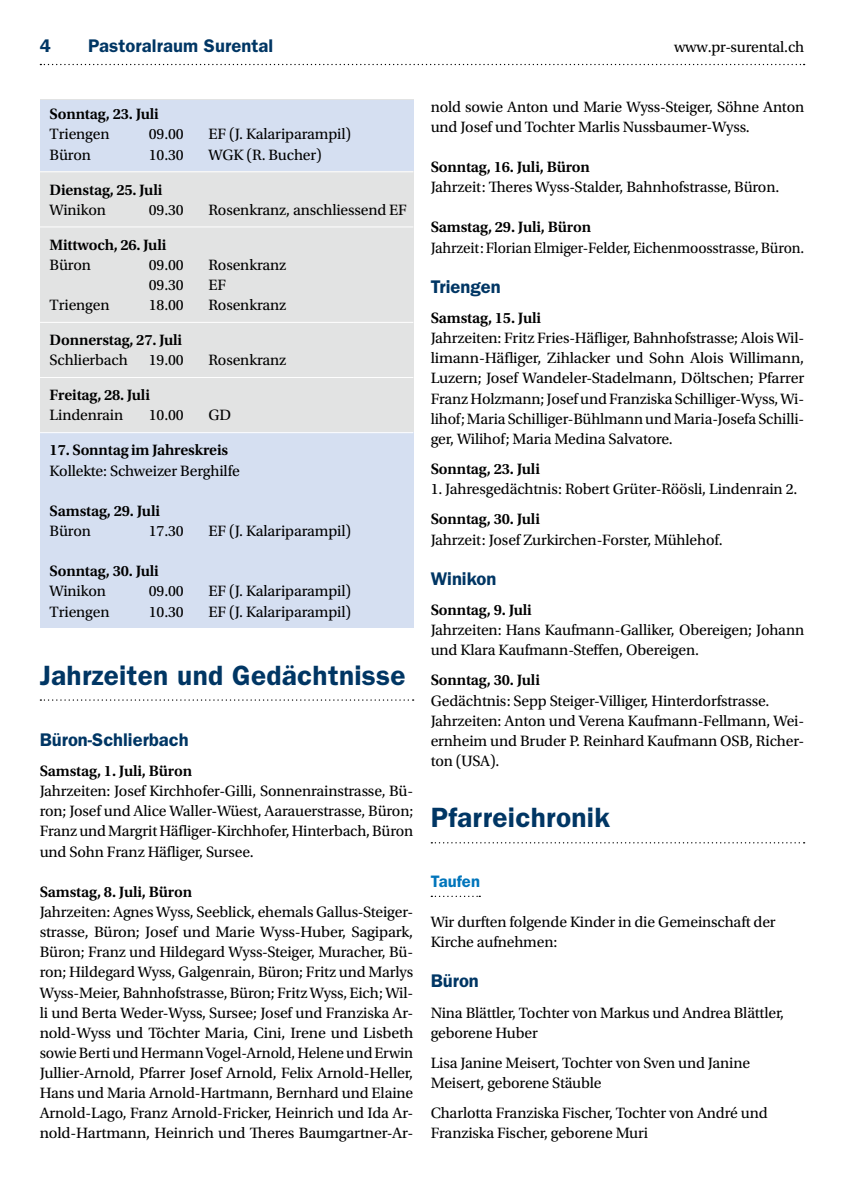
<style>
.page{position:relative;width:844px;height:1191px;background:#fff}
.page>*{position:absolute;margin:0;border:0;box-sizing:border-box;transform-origin:0 0}
.t1{font:600 28px "ITC Franklin Gothic Std";letter-spacing:.01em;color:#003664}
.t2{font:600 18.38px "ITC Franklin Gothic Std";color:#003664}
.t3{font:600 16.62px "ITC Franklin Gothic Std";letter-spacing:.005em;color:#0075bb}
.t4{font:15.75px/20.1px "Utopia Std";letter-spacing:-.01em;color:#000}
.t5{font:600 15.75px "Utopia Std";letter-spacing:-.01em;color:#000}
.t6{font:15.75px "Utopia Std";letter-spacing:-.01em;color:#000;scale:.96 1}
</style>
<div class="page">
<svg style="left:40px;top:64px;width:764px;height:1px"></svg>
<div style="left:40px;top:99px;width:373px;height:526px;background:#e2e3e3"></div>
<div style="left:40px;top:100px;width:373px;height:31px;background:#d5dff1"></div>
<div style="left:40px;top:120px;width:373px;height:31px;background:#d5dff1"></div>
<div style="left:40px;top:141px;width:373px;height:30px;background:#d5dff1"></div>
<hr style="left:40px;top:171px;width:373px;height:1px;background:#fff">
<hr style="left:40px;top:226px;width:373px;height:1px;background:#fff">
<hr style="left:40px;top:322px;width:373px;height:1px;background:#fff">
<hr style="left:40px;top:377px;width:373px;height:1px;background:#fff">
<div style="left:40px;top:432px;width:373px;height:35px;background:#d5dff1"></div>
<hr style="left:40px;top:432px;width:373px;height:1px;background:#fff">
<div style="left:40px;top:456px;width:373px;height:31px;background:#d5dff1"></div>
<div style="left:40px;top:477px;width:373px;height:30px;background:#d5dff1"></div>
<div style="left:40px;top:497px;width:373px;height:30px;background:#d5dff1"></div>
<div style="left:40px;top:517px;width:373px;height:30px;background:#d5dff1"></div>
<div style="left:40px;top:537px;width:373px;height:31px;background:#d5dff1"></div>
<div style="left:40px;top:557px;width:373px;height:31px;background:#d5dff1"></div>
<div style="left:40px;top:577px;width:373px;height:31px;background:#d5dff1"></div>
<div style="left:40px;top:597px;width:373px;height:31px;background:#d5dff1"></div>
<svg style="left:40px;top:699px;width:373px;height:1px"></svg>
<svg style="left:431px;top:842px;width:373px;height:1px"></svg>
<svg style="left:431px;top:895px;width:49px;height:2px"></svg>
<p class="t2" style="left:40px;top:35px;width:13px">4</p>
<p class="t2" style="left:88px;top:35px;width:187px">Pastoralraum Surental</p>
<p class="t4" style="left:674px;top:37px;width:132px">www.pr-surental.ch</p>
<p class="t5" style="left:50px;top:105px;width:111px">Sonntag, 23. Juli</p>
<p class="t4" style="left:50px;top:124px;width:61px">Triengen</p>
<p class="t4" style="left:149px;top:124px;width:36px">09.00</p>
<p class="t4" style="left:208px;top:124px;width:144px">EF (J. Kalariparampil)</p>
<p class="t4" style="left:50px;top:145px;width:43px">Büron</p>
<p class="t4" style="left:149px;top:145px;width:36px">10.30</p>
<p class="t4" style="left:208px;top:145px;width:115px">WGK (R. Bucher)</p>
<p class="t5" style="left:50px;top:181px;width:114px">Dienstag, 25. Juli</p>
<p class="t4" style="left:50px;top:200px;width:58px">Winikon</p>
<p class="t4" style="left:149px;top:200px;width:36px">09.30</p>
<p class="t4" style="left:208px;top:200px;width:200px">Rosenkranz, anschliessend EF</p>
<p class="t5" style="left:50px;top:236px;width:118px">Mittwoch, 26. Juli</p>
<p class="t4" style="left:50px;top:255px;width:43px">Büron</p>
<p class="t4" style="left:149px;top:255px;width:36px">09.00</p>
<p class="t4" style="left:208px;top:255px;width:79px">Rosenkranz</p>
<p class="t4" style="left:149px;top:275px;width:36px">09.30</p>
<p class="t4" style="left:208px;top:275px;width:19px">EF</p>
<p class="t4" style="left:50px;top:295px;width:61px">Triengen</p>
<p class="t4" style="left:149px;top:295px;width:36px">18.00</p>
<p class="t4" style="left:208px;top:295px;width:79px">Rosenkranz</p>
<p class="t5" style="left:50px;top:331px;width:134px">Donnerstag, 27. Juli</p>
<p class="t4" style="left:50px;top:350px;width:80px">Schlierbach</p>
<p class="t4" style="left:149px;top:350px;width:36px">19.00</p>
<p class="t4" style="left:208px;top:350px;width:79px">Rosenkranz</p>
<p class="t5" style="left:50px;top:386px;width:102px">Freitag, 28. Juli</p>
<p class="t4" style="left:50px;top:405px;width:75px">Lindenrain</p>
<p class="t4" style="left:149px;top:405px;width:36px">10.00</p>
<p class="t4" style="left:208px;top:405px;width:24px">GD</p>
<p class="t5" style="left:50px;top:441px;width:180px">17. Sonntag im Jahreskreis</p>
<p class="t4" style="left:50px;top:461px;width:192px">Kollekte: Schweizer Berghilfe</p>
<p class="t5" style="left:50px;top:502px;width:112px">Samstag, 29. Juli</p>
<p class="t4" style="left:50px;top:521px;width:43px">Büron</p>
<p class="t4" style="left:149px;top:521px;width:36px">17.30</p>
<p class="t4" style="left:208px;top:521px;width:144px">EF (J. Kalariparampil)</p>
<p class="t5" style="left:50px;top:562px;width:111px">Sonntag, 30. Juli</p>
<p class="t4" style="left:50px;top:581px;width:58px">Winikon</p>
<p class="t4" style="left:149px;top:581px;width:36px">09.00</p>
<p class="t4" style="left:208px;top:581px;width:144px">EF (J. Kalariparampil)</p>
<p class="t4" style="left:50px;top:601px;width:61px">Triengen</p>
<p class="t4" style="left:149px;top:601px;width:36px">10.30</p>
<p class="t4" style="left:208px;top:601px;width:144px">EF (J. Kalariparampil)</p>
<h1 class="t1" style="left:40px;top:658px;width:367px">Jahrzeiten und Gedächtnisse</h1>
<p class="t2" style="left:40px;top:728px;width:150px">Büron-Schlierbach</p>
<p class="t5" style="left:40px;top:762px;width:154px">Samstag, 1. Juli, Büron</p>
<p class="t4" style="left:40px;top:781px;width:375px;text-align:justify">Jahrzeiten: Josef Kirchhofer-Gilli, Sonnenrainstrasse, Bü&shy;ron; Josef und Alice Waller-Wüest, Aarauerstrasse, Büron; Franz und Margrit Häfliger-Kirchhofer, Hinterbach, Büron und Sohn Franz Häfliger, Sursee.</p>
<p class="t5" style="left:40px;top:883px;width:154px">Samstag, 8. Juli, Büron</p>
<p class="t4" style="left:40px;top:902px;width:375px;text-align:justify">Jahrzeiten: Agnes Wyss, Seeblick, ehemals Gallus-Steiger&shy;strasse, Büron; Josef und Marie Wyss-Huber, Sagipark, Büron; Franz und Hildegard Wyss-Steiger, Muracher, Bü&shy;ron; Hildegard Wyss, Galgenrain, Büron; Fritz und Marlys Wyss-Meier, Bahnhofstrasse, Büron; Fritz Wyss, Eich; Wil&shy;li und Berta Weder-Wyss, Sursee; Josef und Franziska Ar&shy;nold-Wyss und Töchter Maria, Cini, Irene und Lisbeth sowie Berti und Hermann Vogel-Arnold, Helene und Erwin Jullier-Arnold, Pfarrer Josef Arnold, Felix Arnold-Heller, Hans und Maria Arnold-Hartmann, Bernhard und Elaine Arnold-Lago, Franz Arnold-Fricker, Heinrich und Ida Ar&shy;nold-Hartmann, Heinrich und Theres Baumgartner-Ar-</p>
<p class="t4" style="left:430px;top:97px;width:375px">nold sowie Anton und Marie Wyss-Steiger, Söhne Anton und Josef und Tochter Marlis Nussbaumer-Wyss.</p>
<p class="t5" style="left:430px;top:158px;width:161px">Sonntag, 16. Juli, Büron</p>
<p class="t4" style="left:430px;top:177px;width:350px">Jahrzeit: Theres Wyss-Stalder, Bahnhofstrasse, Büron.</p>
<p class="t5" style="left:430px;top:218px;width:162px">Samstag, 29. Juli, Büron</p>
<p class="t6" style="left:430px;top:239px;width:390px">Jahrzeit: Florian Elmiger-Felder, Eichenmoosstrasse, Büron.</p>
<p class="t2" style="left:430px;top:276px;width:71px">Triengen</p>
<p class="t5" style="left:430px;top:309px;width:112px">Samstag, 15. Juli</p>
<p class="t4" style="left:430px;top:328px;width:375px;text-align:justify">Jahrzeiten: Fritz Fries-Häfliger, Bahnhofstrasse; Alois Wil&shy;limann-Häfliger, Zihlacker und Sohn Alois Willimann, Luzern; Josef Wandeler-Stadelmann, Döltschen; Pfarrer Franz Holzmann; Josef und Franziska Schilliger-Wyss, Wi&shy;lihof; Maria Schilliger-Bühlmann und Maria-Josefa Schilli&shy;ger, Wilihof; Maria Medina Salvatore.</p>
<p class="t5" style="left:430px;top:460px;width:111px">Sonntag, 23. Juli</p>
<p class="t4" style="left:430px;top:479px;width:368px">1. Jahresgedächtnis: Robert Grüter-Röösli, Lindenrain 2.</p>
<p class="t5" style="left:430px;top:510px;width:111px">Sonntag, 30. Juli</p>
<p class="t4" style="left:430px;top:529px;width:293px">Jahrzeit: Josef Zurkirchen-Forster, Mühlehof.</p>
<p class="t2" style="left:430px;top:567px;width:67px">Winikon</p>
<p class="t5" style="left:430px;top:601px;width:103px">Sonntag, 9. Juli</p>
<p class="t4" style="left:430px;top:620px;width:375px">Jahrzeiten: Hans Kaufmann-Galliker, Obereigen; Johann und Klara Kaufmann-Steffen, Obereigen.</p>
<p class="t5" style="left:430px;top:671px;width:111px">Sonntag, 30. Juli</p>
<p class="t4" style="left:430px;top:690px;width:375px">Gedächtnis: Sepp Steiger-Villiger, Hinterdorfstrasse.<br>Jahrzeiten: Anton und Verena Kaufmann-Fellmann, Wei&shy;ernheim und Bruder P. Reinhard Kaufmann OSB, Richer&shy;ton (USA).</p>
<h1 class="t1" style="left:430px;top:801px;width:181px">Pfarreichronik</h1>
<p class="t3" style="left:430px;top:871px;width:51px">Taufen</p>
<p class="t4" style="left:430px;top:912px;width:346px">Wir durften folgende Kinder in die Gemeinschaft der<br>Kirche aufnehmen:</p>
<p class="t2" style="left:430px;top:970px;width:50px">Büron</p>
<p class="t4" style="left:430px;top:1002px;width:355px">Nina Blättler, Tochter von Markus und Andrea Blättler, geborene Huber</p>
<p class="t4" style="left:430px;top:1053px;width:321px">Lisa Janine Meisert, Tochter von Sven und Janine<br>Meisert, geborene Stäuble</p>
<p class="t4" style="left:430px;top:1103px;width:338px">Charlotta Franziska Fischer, Tochter von André und<br>Franziska Fischer, geborene Muri</p>
</div>
